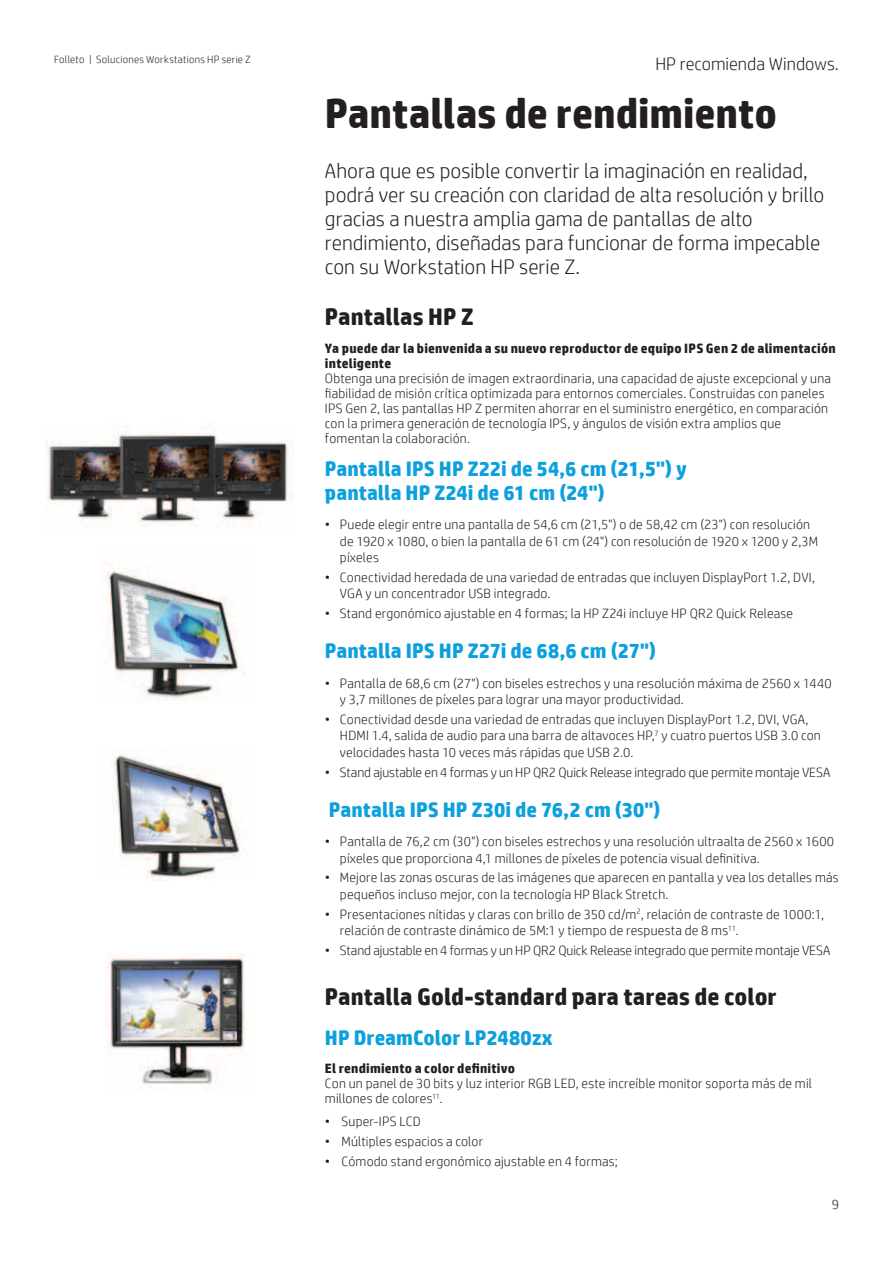
<style>
.page{position:relative;width:893px;height:1263px;background:#fff}
.page>*{position:absolute;margin:0;border:0;box-sizing:border-box;transform-origin:0 0}
.Headline_28_30{font:700 42px "HP Simplified";color:#231f20}
.Bullet_last{font:700 24px "HP Simplified";color:#231f20}
.Subhead_14_16_bold_b{font:700 24px "HP Simplified";color:#231f20}
.Intro_14_16{font:300 21px/24px "HP Simplified";color:#231f20}
.Subhead_14_16_bold_b-2{font:700 21px "HP Simplified";letter-spacing:.005em;color:#0ca0dd}
.Bullet_no_space_afte{font:700 21px/24px "HP Simplified";letter-spacing:.005em;color:#0ca0dd}
.t1{font:300 18px "HP Simplified";color:#231f20}
.Bullet_no_space_afte-2{font:300 13.5px/16.5px "HP Simplified";letter-spacing:.015em;color:#231f20}
.Body{font:300 13.5px/15px "HP Simplified";letter-spacing:.015em;color:#231f20}
.Bullet_last-2{font:300 13.5px/16.5px "HP Simplified";letter-spacing:.005em;color:#231f20}
.Body_header_bold{font:700 13.5px/15px "HP Simplified";letter-spacing:.015em;color:#231f20}
.Title_descriptor{font:300 10.5px "HP Simplified";letter-spacing:.025em;color:#231f20}
</style>
<div class="page">
<img style="left:111px;top:754px;width:134px;height:126px">
<img style="left:105px;top:953px;width:140px;height:136px">
<img style="left:101px;top:564px;width:143px;height:136px">
<img style="left:45px;top:423px;width:249px;height:103px">
<p class="Title_descriptor" style="left:54px;top:53px;width:198px">Folleto | Soluciones Workstations HP serie Z</p>
<h3 class="t1" style="left:655px;top:53px;width:185px">HP recomienda Windows.</h3>
<p class="Headline_28_30" style="left:325px;top:89px;width:454px">Pantallas de rendimiento</p>
<p class="Intro_14_16" style="left:325px;top:158px;width:501px">Ahora que es posible convertir la imaginación en realidad, podrá ver su creación con claridad de alta resolución y brillo gracias a nuestra amplia gama de pantallas de alto rendimiento, diseñadas para funcionar de forma impecable con su Workstation HP serie Z.</p>
<p class="Subhead_14_16_bold_b" style="left:325px;top:302px;width:150px">Pantallas HP Z</p>
<p class="Body_header_bold" style="left:325px;top:341px;width:512px">Ya puede dar la bienvenida a su nuevo reproductor de equipo IPS Gen 2 de alimentación inteligente</p>
<p class="Body" style="left:325px;top:371px;width:507px">Obtenga una precisión de imagen extraordinaria, una capacidad de ajuste excepcional y una fiabilidad de misión crítica optimizada para entornos comerciales. Construidas con paneles IPS Gen 2, las pantallas HP Z permiten ahorrar en el suministro energético, en comparación con la primera generación de tecnología IPS, y ángulos de visión extra amplios que fomentan la colaboración.</p>
<p class="Bullet_no_space_afte" style="left:325px;top:456px;width:363px">Pantalla IPS HP Z22i de 54,6 cm (21,5") y pantalla HP Z24i de 61 cm (24")</p>
<p class="Bullet_no_space_afte-2" style="left:340px;top:516px;width:480px;text-indent:-15px">• Puede elegir entre una pantalla de 54,6 cm (21,5") o de 58,42 cm (23") con resolución de 1920 x 1080, o bien la pantalla de 61 cm (24") con resolución de 1920 x 1200 y 2,3M píxeles</p>
<p class="Bullet_no_space_afte-2" style="left:340px;top:569px;width:477px;text-indent:-15px">• Conectividad heredada de una variedad de entradas que incluyen DisplayPort 1.2, DVI,<br>VGA y un concentrador USB integrado.</p>
<p class="Bullet_last-2" style="left:325px;top:605px;width:470px">• Stand ergonómico ajustable en 4 formas; la HP Z24i incluye HP QR2 Quick Release</p>
<p class="Subhead_14_16_bold_b-2" style="left:325px;top:639px;width:333px">Pantalla IPS HP Z27i de 68,6 cm (27")</p>
<p class="Bullet_no_space_afte-2" style="left:340px;top:674px;width:493px;text-indent:-15px">• Pantalla de 68,6 cm (27") con biseles estrechos y una resolución máxima de 2560 x 1440 y 3,7 millones de píxeles para lograr una mayor productividad.</p>
<p class="Bullet_no_space_afte-2" style="left:340px;top:711px;width:482px;text-indent:-15px">• Conectividad desde una variedad de entradas que incluyen DisplayPort 1.2, DVI, VGA,<br>HDMI 1.4, salida de audio para una barra de altavoces HP,<sup>7</sup> y cuatro puertos USB 3.0 con velocidades hasta 10 veces más rápidas que USB 2.0.</p>
<p class="Bullet_last-2" style="left:325px;top:763px;width:507px">• Stand ajustable en 4 formas y un HP QR2 Quick Release integrado que permite montaje VESA</p>
<p class="Subhead_14_16_bold_b-2" style="left:329px;top:797px;width:333px">Pantalla IPS HP Z30i de 76,2 cm (30")</p>
<p class="Bullet_no_space_afte-2" style="left:340px;top:833px;width:496px;text-indent:-15px">• Pantalla de 76,2 cm (30") con biseles estrechos y una resolución ultraalta de 2560 x 1600 píxeles que proporciona 4,1 millones de píxeles de potencia visual definitiva.</p>
<p class="Bullet_no_space_afte-2" style="left:340px;top:869px;width:500px;text-indent:-15px">• Mejore las zonas oscuras de las imágenes que aparecen en pantalla y vea los detalles más pequeños incluso mejor, con la tecnología HP Black Stretch.</p>
<p class="Bullet_last-2" style="left:340px;top:905px;width:486px;text-indent:-15px">• Presentaciones nítidas y claras con brillo de 350 cd/m<sup>2</sup>, relación de contraste de 1000:1, relación de contraste dinámico de 5M:1 y tiempo de respuesta de 8 ms<sup>11</sup>.</p>
<p class="Bullet_last-2" style="left:325px;top:942px;width:507px">• Stand ajustable en 4 formas y un HP QR2 Quick Release integrado que permite montaje VESA</p>
<p class="Bullet_last" style="left:325px;top:982px;width:453px">Pantalla Gold-standard para tareas de color</p>
<p class="Subhead_14_16_bold_b-2" style="left:325px;top:1025px;width:229px">HP DreamColor LP2480zx</p>
<p class="Body_header_bold" style="left:325px;top:1061px;width:192px">El rendimiento a color definitivo</p>
<p class="Body" style="left:325px;top:1075px;width:489px">Con un panel de 30 bits y luz interior RGB LED, este increíble monitor soporta más de mil millones de colores<sup>11</sup>.</p>
<p class="Bullet_no_space_afte-2" style="left:325px;top:1113px;width:97px">• Super-IPS LCD</p>
<p class="Bullet_no_space_afte-2" style="left:325px;top:1133px;width:160px">• Múltiples espacios a color</p>
<p class="Bullet_no_space_afte-2" style="left:325px;top:1152px;width:294px">• Cómodo stand ergonómico ajustable en 4 formas;</p>
<p class="Body" style="left:832px;top:1196px;width:9px">9</p>
</div>
